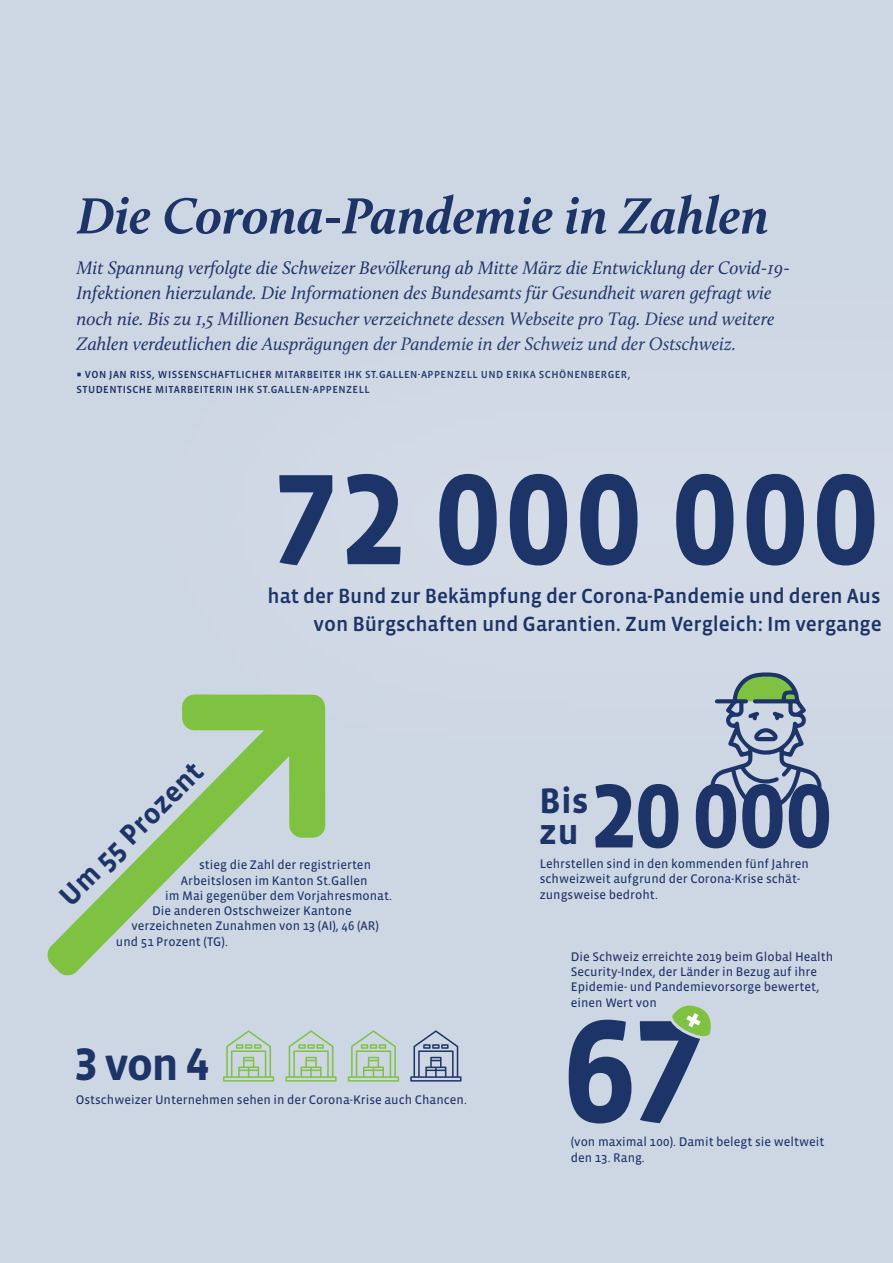
<style>
.page{position:relative;width:893px;height:1263px;background:#cdd6e3}
.page>*{position:absolute;margin:0;border:0;box-sizing:border-box;transform-origin:0 0}
.t1{font:700 149.55px "Vista Sans OTCE";color:#1d3468}
.t2{font:700 132px "Vista Sans OTCE";letter-spacing:.035em;color:#1d3468}
.t3{font:700 92.85px "Vista Sans OTCE";color:#1d3468}
.t4{font:italic 700 52.5px "Calluna";color:#1d3468}
.t5{font:700 46.65px "Vista Sans OTCE";color:#1d3468}
.t6{font:700 36.3px/30.9px "Vista Sans OTCE";color:#1d3468}
.t7{font:700 29.25px "Vista Sans OTCE";color:#1d3468}
.t8{font:500 21px/27.6px "Vista Sans OTCE";letter-spacing:-.005em;color:#1d3468;text-align:right}
.t9{font:italic 18.75px/25.5px "Calluna";color:#1d3468}
.t10{font:12.75px/15.3px "Vista Sans OTCE";color:#1d3468}
.t11{font:500 10.5px/15px "Vista Sans OTCE";letter-spacing:.04em;color:#1d3468}
</style>
<div class="page">
<svg style="left:710px;top:672px;width:111px;height:143px"></svg>
<div style="left:747px;top:801px;width:27px;height:30px;background:#cdd6e3"></div>
<div style="left:699px;top:793px;width:27px;height:38px;background:#cdd6e3"></div>
<svg style="left:285px;top:1030px;width:52px;height:51px"></svg>
<svg style="left:223px;top:1030px;width:51px;height:51px"></svg>
<svg style="left:348px;top:1030px;width:51px;height:51px"></svg>
<svg style="left:410px;top:1030px;width:51px;height:51px"></svg>
<svg style="left:672px;top:1005px;width:39px;height:32px"></svg>
<svg style="left:47px;top:694px;width:278px;height:282px"></svg>
<h3 class="t4" style="left:77px;top:183px;width:694px">Die Corona-Pandemie in Zahlen</h3>
<p class="t9" style="left:77px;top:255px;width:715px">Mit Spannung verfolgte die Schweizer Bevölkerung ab Mitte März die Entwicklung der Covid-19- Infektionen hierzulande. Die Informationen des Bundesamts für Gesundheit waren gefragt wie noch nie. Bis zu 1,5 Millionen Besucher verzeichnete dessen Webseite pro Tag. Diese und weitere Zahlen verdeutlichen die Ausprägungen der Pandemie in der Schweiz und der Ostschweiz.</p>
<p class="t11" style="left:77px;top:367px;width:555px;text-indent:8px">VON JAN RISS, WISSENSCHAFTLICHER MITARBEITER IHK ST.GALLEN-APPENZELL UND ERIKA SCHÖNENBERGER,<br>STUDENTISCHE MITARBEITERIN IHK ST.GALLEN-APPENZELL</p>
<h2 class="t2" style="left:272px;top:444px;width:608px">72 000 000</h2>
<h3 class="t8" style="left:268px;top:582px;width:616px">hat der Bund zur Bekämpfung der Corona-Pandemie und deren Aus von Bürgschaften und Garantien. Zum Vergleich: Im vergange</h3>
<h3 class="t7" style="left:52px;top:889px;width:192px;rotate:-45deg">Um 55 Prozent</h3>
<p class="t10" style="left:199px;top:857px;width:173px">stieg die Zahl der registrierten</p>
<p class="t10" style="left:181px;top:872px;width:188px">Arbeitslosen im Kanton St.Gallen</p>
<p class="t10" style="left:165px;top:888px;width:228px">im Mai gegenüber dem Vorjahresmonat.</p>
<p class="t10" style="left:152px;top:903px;width:201px">Die anderen Ostschweizer Kantone</p>
<p class="t10" style="left:132px;top:918px;width:249px">verzeichneten Zunahmen von 13 (AI), 46 (AR)</p>
<p class="t10" style="left:116px;top:934px;width:113px">und 51 Prozent (TG).</p>
<h3 class="t5" style="left:74px;top:1038px;width:137px">3 von 4</h3>
<p class="t10" style="left:76px;top:1092px;width:393px">Ostschweizer Unternehmen sehen in der Corona-Krise auch Chancen.</p>
<h3 class="t6" style="left:539px;top:785px;width:51px">Bis zu</h3>
<h3 class="t3" style="left:590px;top:763px;width:244px">20000</h3>
<p class="t10" style="left:540px;top:856px;width:271px">Lehrstellen sind in den kommenden fünf Jahren schweizweit aufgrund der Corona-Krise schät&shy;zungsweise bedroht.</p>
<p class="t10" style="left:571px;top:948px;width:264px">Die Schweiz erreichte 2019 beim Global Health Security-Index, der Länder in Bezug auf ihre Epidemie- und Pandemievorsorge bewertet, einen Wert von</p>
<h1 class="t1" style="left:563px;top:986px;width:145px">67</h1>
<p class="t10" style="left:571px;top:1134px;width:255px">(von maximal 100). Damit belegt sie weltweit den 13. Rang.</p>
</div>
